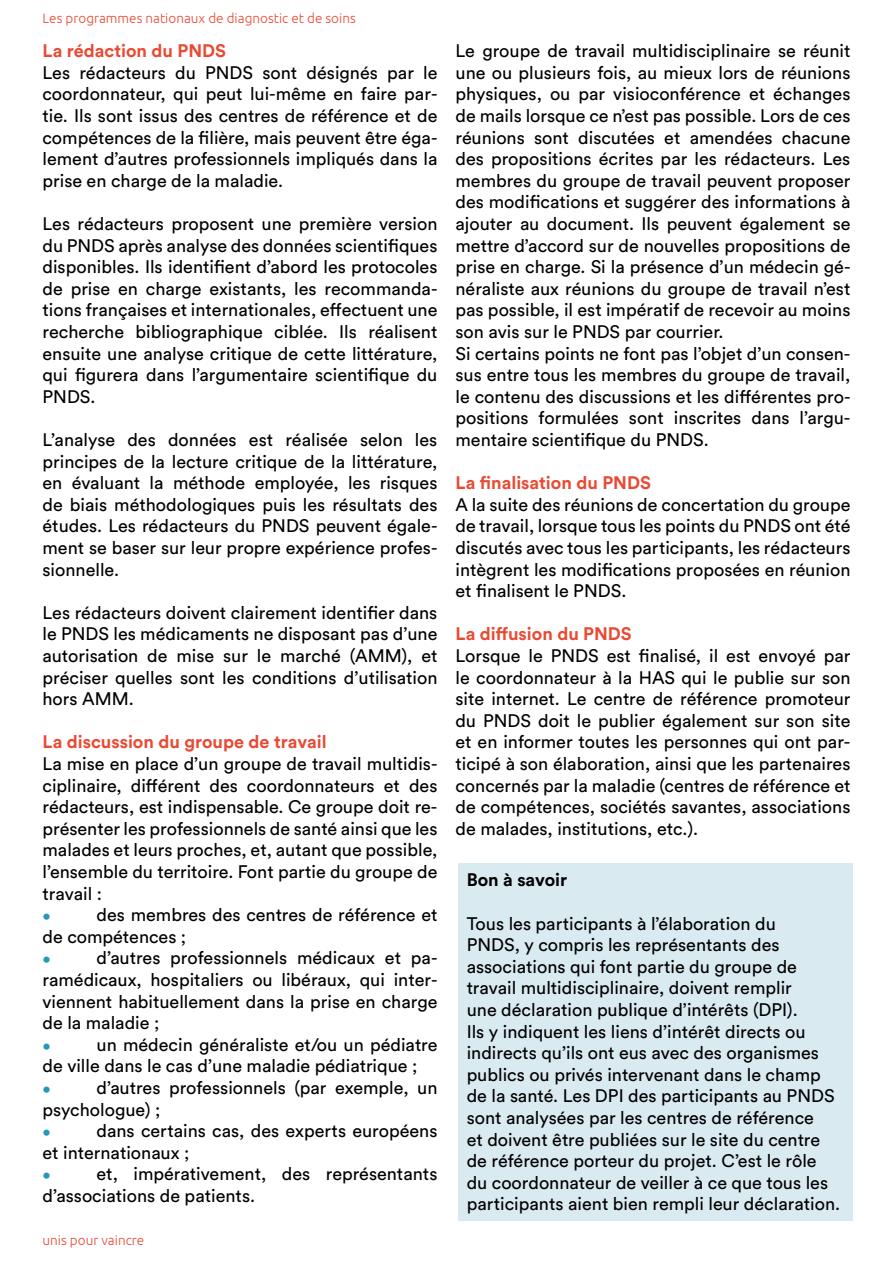
<style>
.page{position:relative;width:893px;height:1263px;background:#fff}
.page>*{position:absolute;margin:0;border:0;box-sizing:border-box;transform-origin:0 0}
.t1{font:18px/21.6px "Circular Std";color:#000;text-align:justify}
.t2{font:700 18px "Circular Std";color:#e94a34}
.t3{font:700 18px "Circular Std";color:#000}
.t4{font:15px "Circular Std";color:#2499b6}
.t5{font:300 13.5px "Ubuntu";color:#e94a34}
</style>
<div class="page">
<div style="left:458px;top:863px;width:395px;height:357px;background:#daeaf1"></div>
<p class="t5" style="left:43px;top:10px;width:315px">Les programmes nationaux de diagnostic et de soins</p>
<p class="t2" style="left:43px;top:39px;width:185px">La rédaction du PNDS</p>
<p class="t1" style="left:43px;top:61px;width:396px">Les rédacteurs du PNDS sont désignés par le coordonnateur, qui peut lui-même en faire par&shy;tie. Ils sont issus des centres de référence et de compétences de la filière, mais peuvent être éga&shy;lement d’autres professionnels impliqués dans la prise en charge de la maladie.</p>
<p class="t1" style="left:43px;top:213px;width:396px">Les rédacteurs proposent une première version du PNDS après analyse des données scientifiques disponibles. Ils identifient d’abord les protocoles de prise en charge existants, les recommanda&shy;tions françaises et internationales, effectuent une recherche bibliographique ciblée. Ils réalisent ensuite une analyse critique de cette littérature, qui figurera dans l’argumentaire scientifique du PNDS.</p>
<p class="t1" style="left:43px;top:429px;width:396px">L’analyse des données est réalisée selon les principes de la lecture critique de la littérature, en évaluant la méthode employée, les risques de biais méthodologiques puis les résultats des études. Les rédacteurs du PNDS peuvent égale&shy;ment se baser sur leur propre expérience profes&shy;sionnelle.</p>
<p class="t1" style="left:43px;top:601px;width:396px">Les rédacteurs doivent clairement identifier dans le PNDS les médicaments ne disposant pas d’une autorisation de mise sur le marché (AMM), et préciser quelles sont les conditions d’utilisation hors AMM.</p>
<p class="t2" style="left:43px;top:730px;width:286px">La discussion du groupe de travail</p>
<p class="t1" style="left:43px;top:753px;width:396px">La mise en place d’un groupe de travail multidis&shy;ciplinaire, différent des coordonnateurs et des rédacteurs, est indispensable. Ce groupe doit re&shy;présenter les professionnels de santé ainsi que les malades et leurs proches, et, autant que possible, l’ensemble du territoire. Font partie du groupe de travail :</p>
<p class="t4" style="left:43px;top:907px;width:10px">•</p>
<p class="t1" style="left:43px;top:904px;width:396px;text-indent:54px">des membres des centres de référence et de compétences ;</p>
<p class="t4" style="left:43px;top:950px;width:10px">•</p>
<p class="t1" style="left:43px;top:947px;width:396px;text-indent:54px">d’autres professionnels médicaux et pa&shy;ramédicaux, hospitaliers ou libéraux, qui inter&shy;viennent habituellement dans la prise en charge de la maladie ;</p>
<p class="t4" style="left:43px;top:1036px;width:10px">•</p>
<p class="t1" style="left:43px;top:1033px;width:396px;text-indent:54px">un médecin généraliste et/ou un pédiatre de ville dans le cas d’une maladie pédiatrique ;</p>
<p class="t4" style="left:43px;top:1080px;width:10px">•</p>
<p class="t1" style="left:43px;top:1077px;width:396px;text-indent:54px">d’autres professionnels (par exemple, un psychologue) ;</p>
<p class="t4" style="left:43px;top:1123px;width:10px">•</p>
<p class="t1" style="left:43px;top:1120px;width:396px;text-indent:54px">dans certains cas, des experts européens et internationaux ;</p>
<p class="t4" style="left:43px;top:1166px;width:10px">•</p>
<p class="t1" style="left:43px;top:1163px;width:396px;text-indent:54px">et, impérativement, des représentants d’associations de patients.</p>
<p class="t5" style="left:43px;top:1232px;width:103px">unis pour vaincre</p>
<p class="t1" style="left:455px;top:40px;width:396px;text-align:left">Le groupe de travail multidisciplinaire se réunit une ou plusieurs fois, au mieux lors de réunions physiques, ou par visioconférence et échanges de mails lorsque ce n’est pas possible. Lors de ces réunions sont discutées et amendées chacune des propositions écrites par les rédacteurs. Les membres du groupe de travail peuvent proposer des modifications et suggérer des informations à ajouter au document. Ils peuvent également se mettre d’accord sur de nouvelles propositions de prise en charge. Si la présence d’un médecin gé&shy;néraliste aux réunions du groupe de travail n’est pas possible, il est impératif de recevoir au moins son avis sur le PNDS par courrier.<br>Si certains points ne font pas l’objet d’un consen&shy;sus entre tous les membres du groupe de travail, le contenu des discussions et les différentes pro&shy;positions formulées sont inscrites dans l’argu&shy;mentaire scientifique du PNDS.</p>
<p class="t2" style="left:455px;top:471px;width:197px">La finalisation du PNDS</p>
<p class="t1" style="left:455px;top:493px;width:396px">A la suite des réunions de concertation du groupe de travail, lorsque tous les points du PNDS ont été discutés avec tous les participants, les rédacteurs intègrent les modifications proposées en réunion et finalisent le PNDS.</p>
<p class="t2" style="left:455px;top:622px;width:178px">La diffusion du PNDS</p>
<p class="t1" style="left:455px;top:645px;width:396px">Lorsque le PNDS est finalisé, il est envoyé par le coordonnateur à la HAS qui le publie sur son site internet. Le centre de référence promoteur du PNDS doit le publier également sur son site et en informer toutes les personnes qui ont par&shy;ticipé à son élaboration, ainsi que les partenaires concernés par la maladie (centres de référence et de compétences, sociétés savantes, associations de malades, institutions, etc.).</p>
<p class="t3" style="left:467px;top:868px;width:102px">Bon à savoir</p>
<p class="t1" style="left:467px;top:912px;width:375px;text-align:left">Tous les participants à l’élaboration du<br>PNDS, y compris les représentants des associations qui font partie du groupe de travail multidisciplinaire, doivent remplir<br>une déclaration publique d’intérêts (DPI).<br>Ils y indiquent les liens d’intérêt directs ou indirects qu’ils ont eus avec des organismes publics ou privés intervenant dans le champ de la santé. Les DPI des participants au PNDS sont analysées par les centres de référence<br>et doivent être publiées sur le site du centre de référence porteur du projet. C’est le rôle du coordonnateur de veiller à ce que tous les participants aient bien rempli leur déclaration.</p>
</div>
